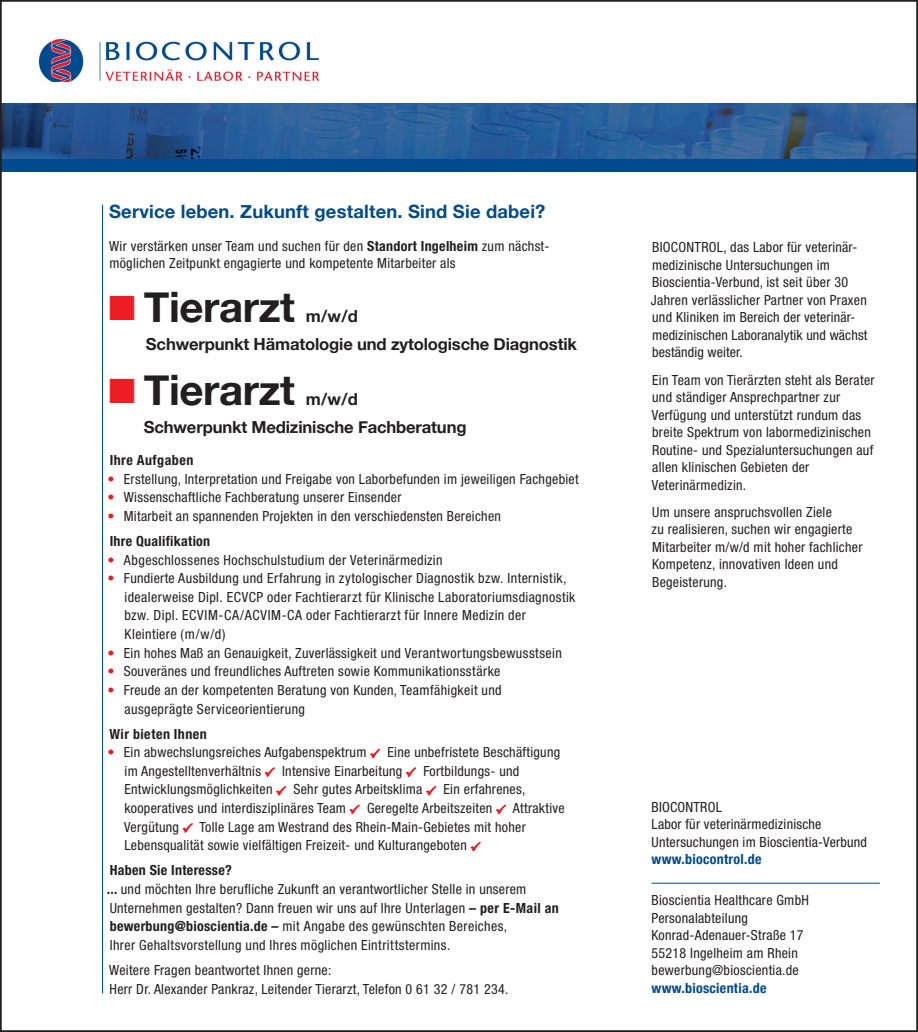
<style>
.page{position:relative;width:918px;height:1032px;background:#fff}
.page>*{position:absolute;margin:0;border:0;box-sizing:border-box;transform-origin:0 0}
.t1{font:700 42px "Helvetica Neue";letter-spacing:-.01em;color:#231f20}
.t2{font:700 18.38px "Helvetica Neue";letter-spacing:.01em;color:#004a8d}
.t3{font:700 16.62px/28px "Helvetica Neue";letter-spacing:-.01em;color:#231f20}
.t4{font:condensed 14px/17.5px "Helvetica Neue";letter-spacing:.02em;color:#231f20}
.t5{font:700 condensed 14px "Helvetica Neue";letter-spacing:.02em;color:#004a8d}
.t6{font:700 condensed 14px "Helvetica Neue";letter-spacing:.035em;color:#231f20}
.s1{font-weight:700}
.s2{color:#ee1d23}
</style>
<div class="page">
<img style="left:3px;top:104px;width:912px;height:55px">
<div style="left:1px;top:159px;width:915px;height:13px;background:#004a8d"></div>
<svg style="left:370px;top:749px;width:10px;height:9px"></svg>
<svg style="left:265px;top:767px;width:10px;height:10px"></svg>
<svg style="left:406px;top:767px;width:10px;height:10px"></svg>
<svg style="left:276px;top:786px;width:10px;height:10px"></svg>
<svg style="left:426px;top:786px;width:10px;height:10px"></svg>
<svg style="left:350px;top:805px;width:10px;height:9px"></svg>
<svg style="left:496px;top:805px;width:10px;height:9px"></svg>
<svg style="left:183px;top:823px;width:10px;height:10px"></svg>
<svg style="left:470px;top:842px;width:10px;height:9px"></svg>
<img style="left:40px;top:39px;width:278px;height:42px">
<hr style="left:102px;top:205px;width:1px;height:788px;background:#004a8d">
<hr style="left:651px;top:883px;width:229px;height:1px;background:#004a8d">
<h2 class="t2" style="left:109px;top:197px;width:438px">Service leben. Zukunft gestalten. Sind Sie dabei?</h2>
<p class="t4" style="left:109px;top:237px;width:442px">Wir verstärken unser Team und suchen für den <span class="s1">Standort Ingelheim</span> zum nächst&shy;möglichen Zeitpunkt engagierte und kompetente Mitarbeiter als</p>
<h1 class="t1" style="left:144px;top:274px;width:153px">Tierarzt</h1>
<p class="t3" style="left:146px;top:302px;width:432px;text-indent:160px">m/w/d<br>Schwerpunkt Hämatologie und zytologische Diagnostik</p>
<h1 class="t1" style="left:144px;top:357px;width:153px">Tierarzt</h1>
<p class="t3" style="left:144px;top:385px;width:324px;text-indent:162px">m/w/d<br>Schwerpunkt Medizinische Fachberatung</p>
<p class="t6" style="left:110px;top:451px;width:85px">Ihre Aufgaben</p>
<p class="t4" style="left:107px;top:470px;width:473px"><span class="s2">•</span> Erstellung, Interpretation und Freigabe von Laborbefunden im jeweiligen Fachgebiet</p>
<p class="t4" style="left:107px;top:488px;width:295px"><span class="s2">•</span> Wissenschaftliche Fachberatung unserer Einsender</p>
<p class="t4" style="left:107px;top:503px;width:395px;line-height:25px"><span class="s2">•</span> Mitarbeit an spannenden Projekten in den verschiedensten Bereichen<br><span class="s1">Ihre Qualifikation</span></p>
<p class="t4" style="left:107px;top:551px;width:337px"><span class="s2">•</span> Abgeschlossenes Hochschulstudium der Veterinärmedizin</p>
<p class="t4" style="left:124px;top:569px;width:452px;line-height:18.6px;text-indent:-17px"><span class="s2">•</span> Fundierte Ausbildung und Erfahrung in zytologischer Diagnostik bzw. Internistik, idealerweise Dipl. ECVCP oder Fachtierarzt für Klinische Laboratoriumsdiagnostik bzw. Dipl. ECVIM-CA/ACVIM-CA oder Fachtierarzt für Innere Medizin der Kleintiere (m/w/d)</p>
<p class="t4" style="left:107px;top:644px;width:456px"><span class="s2">•</span> Ein hohes Maß an Genauigkeit, Zuverlässigkeit und Verantwortungsbewusstsein</p>
<p class="t4" style="left:107px;top:662px;width:394px"><span class="s2">•</span> Souveränes und freundliches Auftreten sowie Kommunikationsstärke</p>
<p class="t4" style="left:124px;top:680px;width:378px;line-height:18.6px;text-indent:-17px"><span class="s2">•</span> Freude an der kompetenten Beratung von Kunden, Teamfähigkeit und ausgeprägte Serviceorientierung</p>
<p class="t6" style="left:109px;top:725px;width:99px">Wir bieten Ihnen</p>
<p class="t4" style="left:107px;top:743px;width:260px"><span class="s2">•</span> Ein abwechslungsreiches Aufgabenspektrum</p>
<p class="t4" style="left:387px;top:743px;width:174px">Eine unbefristete Beschäftigung</p>
<p class="t4" style="left:125px;top:762px;width:138px">im Angestelltenverhältnis</p>
<p class="t4" style="left:282px;top:762px;width:122px">Intensive Einarbeitung</p>
<p class="t4" style="left:423px;top:762px;width:97px">Fortbildungs- und</p>
<p class="t4" style="left:124px;top:781px;width:149px">Entwicklungsmöglichkeiten</p>
<p class="t4" style="left:293px;top:781px;width:130px">Sehr gutes Arbeitsklima</p>
<p class="t4" style="left:443px;top:781px;width:83px">Ein erfahrenes,</p>
<p class="t4" style="left:124px;top:799px;width:223px">kooperatives und interdisziplinäres Team</p>
<p class="t4" style="left:367px;top:799px;width:127px">Geregelte Arbeitszeiten</p>
<p class="t4" style="left:513px;top:799px;width:53px">Attraktive</p>
<p class="t4" style="left:124px;top:818px;width:56px">Vergütung</p>
<p class="t4" style="left:124px;top:817px;width:403px;line-height:18.6px;text-indent:75px">Tolle Lage am Westrand des Rhein-Main-Gebietes mit hoher<br>Lebensqualität sowie vielfältigen Freizeit- und Kulturangeboten</p>
<p class="t4" style="left:107px;top:861px;width:454px;line-height:18.6px"><span class="s1">Haben Sie Interesse?<br>...</span> und möchten Ihre berufliche Zukunft an verantwortlicher Stelle in unserem Unternehmen gestalten? Dann freuen wir uns auf Ihre Unterlagen <span class="s1">– per E-Mail an bewerbung@bioscientia.de –</span> mit Angabe des gewünschten Bereiches,<br>Ihrer Gehaltsvorstellung und Ihres möglichen Eintrittstermins.</p>
<p class="t4" style="left:109px;top:960px;width:401px;line-height:18.6px">Weitere Fragen beantwortet Ihnen gerne:<br>Herr Dr. Alexander Pankraz, Leitender Tierarzt, Telefon 0 61 32 / 781 234.</p>
<p class="t4" style="left:651px;top:238px;width:218px">BIOCONTROL, das Labor für veterinär&shy;medizinische Untersuchungen im Bioscientia-Verbund, ist seit über 30<br>Jahren verlässlicher Partner von Praxen und Kliniken im Bereich der veterinär&shy;medizinischen Laboranalytik und wächst beständig weiter.</p>
<p class="t4" style="left:652px;top:371px;width:224px">Ein Team von Tierärzten steht als Berater und ständiger Ansprechpartner zur Verfügung und unterstützt rundum das breite Spektrum von labormedizinischen Routine- und Spezialuntersuchungen auf allen klinischen Gebieten der Veterinärmedizin.</p>
<p class="t4" style="left:651px;top:503px;width:212px">Um unsere anspruchsvollen Ziele<br>zu realisieren, suchen wir engagierte<br>Mitarbeiter m/w/d mit hoher fachlicher<br>Kompetenz, innovativen Ideen und<br>Begeisterung.</p>
<p class="t4" style="left:651px;top:798px;width:217px">BIOCONTROL<br>Labor für veterinärmedizinische<br>Untersuchungen im Bioscientia-Verbund</p>
<p class="t5" style="left:651px;top:847px;width:111px">www.biocontrol.de</p>
<p class="t4" style="left:651px;top:891px;width:159px">Bioscientia Healthcare GmbH<br>Personalabteilung<br>Konrad-Adenauer-Straße 17<br>55218 Ingelheim am Rhein bewerbung@bioscientia.de</p>
<p class="t5" style="left:651px;top:976px;width:116px">www.bioscientia.de</p>
</div>
